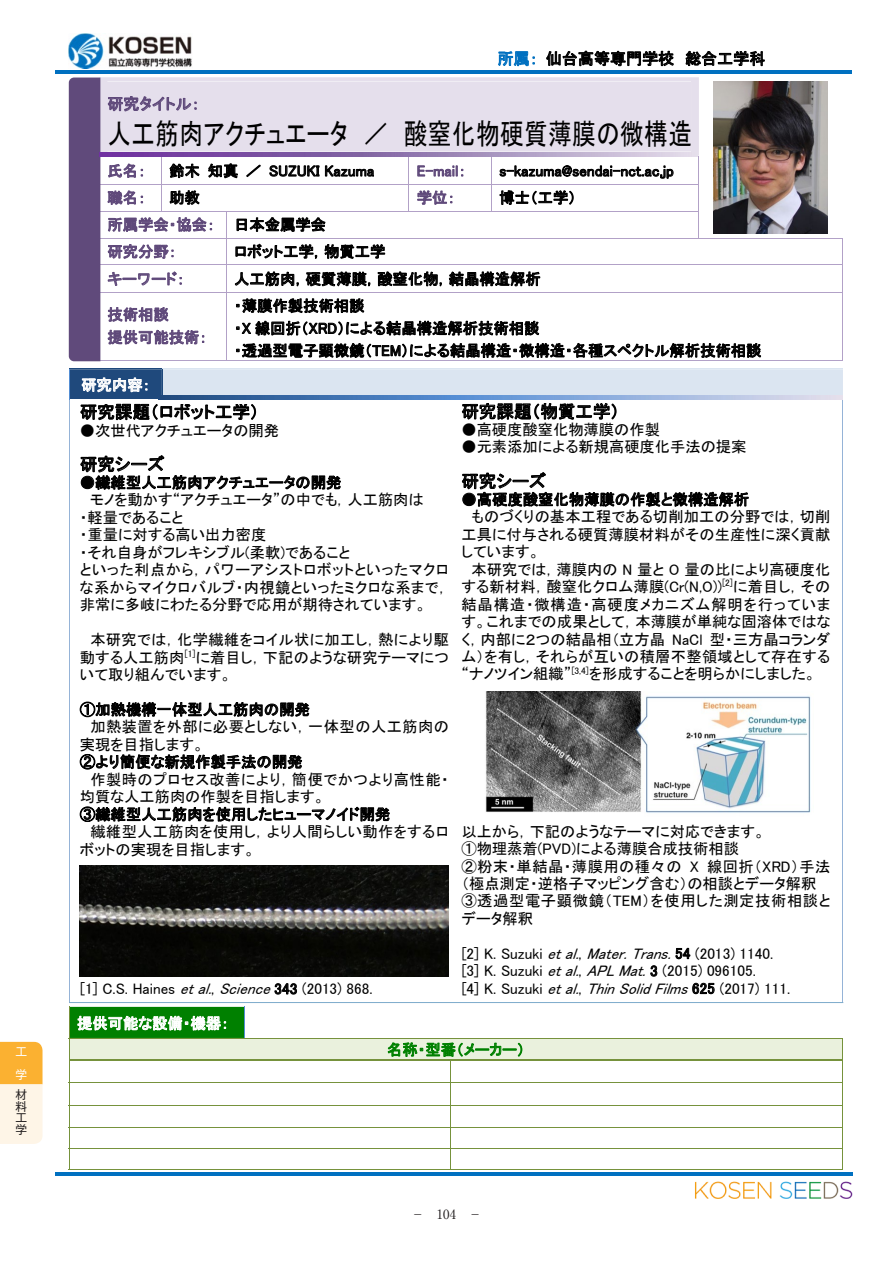
<style>
.page{position:relative;width:893px;height:1263px;background:#fff}
.page>*{position:absolute;margin:0;border:0;box-sizing:border-box;transform-origin:0 0}
.t1{font:29.1px "MS P Gothic";letter-spacing:.02em;color:#000;scale:.81 1}
.t2{font:17.4px "MS P Gothic";letter-spacing:.005em;color:#000}
.t3{font:16.05px "MS P Gothic";letter-spacing:.005em;color:#000}
.t4{font:16.05px "MS P Gothic";letter-spacing:.005em;color:#5f497a}
.t5{font:15.3px/17.4px "MS P Gothic";letter-spacing:.005em;color:#000}
.t6{font:15.3px "MS P Gothic";letter-spacing:.03em;color:#000}
.t7{font:15.3px "MS P Gothic";letter-spacing:.025em;color:#000}
.t8{font:15.3px/22.6px "MS P Gothic";letter-spacing:.005em;color:#5f497a}
.t9{font:15.3px "MS P Gothic";letter-spacing:.06em;color:#000}
.t10{font:15.3px "MS P Gothic";letter-spacing:.005em;color:#fff}
.t11{font:15.3px "MS P Gothic";letter-spacing:.005em;color:#008000}
.t12{font:12.75px "Ryumin Pr 6";color:#231f20}
.t13{font:11.7px/11.7px "Gothic MB101 Pr 6";color:#231f20;text-align:justify}
.t14{font:11.7px/22.4px "Gothic MB101 Pr 6";color:#fff}
.s1{color:#0070c0}
.s2{font-style:italic}
</style>
<div class="page">
<img style="left:695px;top:1181px;width:158px;height:18px">
<hr style="left:55px;top:71px;width:797px;height:3px;background:#0070c0">
<hr style="left:55px;top:1173px;width:797px;height:3px;background:#0070c0">
<svg style="left:69px;top:1007px;width:774px;height:162px"></svg>
<hr style="left:69px;top:1169px;width:774px;height:1px;background:#76923c">
<svg style="left:498px;top:51px;width:36px;height:15px"></svg>
<svg style="left:546px;top:51px;width:128px;height:15px"></svg>
<svg style="left:686px;top:51px;width:79px;height:15px"></svg>
<svg style="left:100px;top:77px;width:599px;height:79px;background:#ded6e7"></svg>
<div style="left:107px;top:82px;width:584px;height:34px;background:#e5dfec"></div>
<svg style="left:108px;top:96px;width:88px;height:15px"></svg>
<div style="left:107px;top:116px;width:584px;height:35px;background:#e5dfec"></div>
<hr style="left:99px;top:184px;width:600px;height:1px;background:#b2a1c7">
<hr style="left:99px;top:211px;width:600px;height:1px;background:#b2a1c7">
<hr style="left:99px;top:238px;width:743px;height:1px;background:#b2a1c7">
<hr style="left:99px;top:265px;width:128px;height:1px;background:#b2a1c7">
<hr style="left:227px;top:265px;width:615px;height:1px;background:#b2a1c7">
<svg style="left:108px;top:156px;width:653px;height:202px"></svg>
<hr style="left:99px;top:293px;width:128px;height:1px;background:#b2a1c7">
<hr style="left:227px;top:293px;width:615px;height:1px;background:#b2a1c7">
<svg style="left:842px;top:238px;width:1px;height:55px"></svg>
<hr style="left:99px;top:360px;width:127px;height:1px;background:#b2a1c7">
<hr style="left:226px;top:293px;width:1px;height:68px;background:#b2a1c7">
<hr style="left:227px;top:360px;width:615px;height:1px;background:#b2a1c7">
<hr style="left:842px;top:293px;width:1px;height:68px;background:#b2a1c7">
<img style="left:714px;top:82px;width:113px;height:151px">
<hr style="left:69px;top:400px;width:1px;height:603px;background:#95b3d7">
<hr style="left:843px;top:400px;width:1px;height:603px;background:#95b3d7">
<div style="left:69px;top:78px;width:31px;height:283px;background:#604a7b"></div>
<img style="left:100px;top:153px;width:598px;height:4px">
<img style="left:68px;top:34px;width:124px;height:35px">
<svg style="left:80px;top:455px;width:261px;height:35px"></svg>
<svg style="left:80px;top:702px;width:229px;height:16px"></svg>
<svg style="left:80px;top:754px;width:222px;height:15px"></svg>
<svg style="left:80px;top:806px;width:310px;height:16px"></svg>
<svg style="left:275px;top:983px;width:22px;height:11px"></svg>
<img style="left:80px;top:865px;width:368px;height:112px">
<svg style="left:69px;top:368px;width:774px;height:52px"></svg>
<svg style="left:462px;top:472px;width:287px;height:35px"></svg>
<svg style="left:675px;top:948px;width:15px;height:11px"></svg>
<svg style="left:650px;top:965px;width:7px;height:11px"></svg>
<svg style="left:692px;top:983px;width:22px;height:11px"></svg>
<img style="left:485px;top:691px;width:326px;height:122px">
<hr style="left:69px;top:1002px;width:774px;height:1px;background:#7caacb">
<svg style="left:0;top:1042px;width:43px;height:102px;background:#fcd99d"></svg>
<p class="t14" style="left:15px;top:1040px;width:13px">工学</p>
<p class="t13" style="left:15px;top:1088px;width:13px">材料工学</p>
<p class="t3" style="left:498px;top:50px;width:269px"><span class="s1">所属：</span>仙台高等専門学校 総合工学科</p>
<p class="t4" style="left:107px;top:96px;width:94px">研究タイトル：</p>
<p class="t1" style="left:107px;top:119px;width:723px">人工筋肉アクチュエータ ／ 酸窒化物硬質薄膜の微構造</p>
<p class="t8" style="left:107px;top:159px;width:40px">氏名：</p>
<p class="t5" style="left:169px;top:162px;width:206px">鈴木知真／ SUZUKI Kazuma</p>
<p class="t8" style="left:417px;top:159px;width:51px">E-mail：</p>
<p class="t5" style="left:499px;top:162px;width:176px">s-kazuma@sendai-nct.ac,jp</p>
<p class="t8" style="left:107px;top:186px;width:40px">職名：</p>
<p class="t5" style="left:169px;top:189px;width:32px">助教</p>
<p class="t8" style="left:417px;top:186px;width:40px">学位：</p>
<p class="t5" style="left:499px;top:189px;width:78px">博士（工学）</p>
<p class="t8" style="left:107px;top:213px;width:109px">所属学会・協会：</p>
<p class="t5" style="left:234px;top:216px;width:93px">日本金属学会</p>
<p class="t8" style="left:107px;top:240px;width:70px">研究分野：</p>
<p class="t5" style="left:234px;top:243px;width:153px">ロボット工学，物質工学</p>
<p class="t8" style="left:107px;top:268px;width:79px">キーワード：</p>
<p class="t5" style="left:234px;top:270px;width:308px">人工筋肉，硬質薄膜，酸窒化物，結晶構造解析</p>
<p class="t8" style="left:107px;top:303px;width:101px">技術相談<br>提供可能技術：</p>
<p class="t5" style="left:234px;top:294px;width:529px;line-height:22.4px">・薄膜作製技術相談<br>・X 線回折（XRD）による結晶構造解析技術相談<br>・透過型電子顕微鏡（TEM）による結晶構造・微構造・各種スペクトル解析技術相談</p>
<p class="t10" style="left:81px;top:377px;width:70px">研究内容：</p>
<p class="t2" style="left:80px;top:403px;width:180px">研究課題（ロボット工学）</p>
<p class="t5" style="left:80px;top:421px;width:201px">●次世代アクチュエータの開発</p>
<p class="t2" style="left:80px;top:455px;width:86px">研究シーズ</p>
<p class="t5" style="left:80px;top:474px;width:263px">●繊維型人工筋肉アクチュエータの開発</p>
<p class="t5" style="left:90px;top:491px;width:335px">モノを動かす“アクチュエータ”の中でも，人工筋肉は</p>
<p class="t5" style="left:80px;top:509px;width:105px">・軽量であること</p>
<p class="t5" style="left:80px;top:526px;width:188px">・重量に対する高い出力密度</p>
<p class="t5" style="left:80px;top:543px;width:272px">・それ自身がフレキシブル(柔軟)であること</p>
<p class="t6" style="left:80px;top:562px;width:371px">といった利点から，パワーアシストロボットといったマクロ</p>
<p class="t7" style="left:80px;top:579px;width:371px">な系からマイクロバルブ・内視鏡といったミクロな系まで，</p>
<p class="t5" style="left:80px;top:596px;width:348px">非常に多岐にわたる分野で応用が期待されています。</p>
<p class="t5" style="left:80px;top:631px;width:371px;text-align:justify;text-indent:10px">本研究では，化学繊維をコイル状に加工し，熱により駆動する人工筋肉<sup>[1]</sup>に着目し，下記のような研究テーマについて取り組んでいます。</p>
<p class="t5" style="left:80px;top:701px;width:231px">①加熱機構一体型人工筋肉の開発</p>
<p class="t6" style="left:90px;top:719px;width:360px">加熱装置を外部に必要としない，一体型の人工筋肉の</p>
<p class="t5" style="left:80px;top:736px;width:126px">実現を目指します。</p>
<p class="t5" style="left:80px;top:753px;width:224px">②より簡便な新規作製手法の開発</p>
<p class="t6" style="left:90px;top:772px;width:360px">作製時のプロセス改善により，簡便でかつより高性能・</p>
<p class="t5" style="left:80px;top:788px;width:246px">均質な人工筋肉の作製を目指します。</p>
<p class="t5" style="left:80px;top:805px;width:312px">③繊維型人工筋肉を使用したヒューマノイド開発</p>
<p class="t7" style="left:90px;top:824px;width:360px">繊維型人工筋肉を使用し，より人間らしい動作をするロ</p>
<p class="t5" style="left:80px;top:840px;width:177px">ボットの実現を目指します。</p>
<p class="t2" style="left:461px;top:403px;width:159px">研究課題（物質工学）</p>
<p class="t5" style="left:461px;top:421px;width:200px">●高硬度酸窒化物薄膜の作製</p>
<p class="t5" style="left:461px;top:438px;width:287px">●元素添加による新規高硬度化手法の提案</p>
<p class="t2" style="left:461px;top:472px;width:86px">研究シーズ</p>
<p class="t5" style="left:461px;top:491px;width:289px">●高硬度酸窒化物薄膜の作製と微構造解析</p>
<p class="t5" style="left:472px;top:508px;width:360px">ものづくりの基本工程である切削加工の分野では，切削</p>
<p class="t5" style="left:461px;top:525px;width:371px">工具に付与される硬質薄膜材料がその生産性に深く貢献</p>
<p class="t5" style="left:461px;top:543px;width:80px">しています。</p>
<p class="t5" style="left:472px;top:560px;width:360px">本研究では，薄膜内の N 量と O 量の比により高硬度化</p>
<p class="t5" style="left:461px;top:578px;width:370px">する新材料，酸窒化クロム薄膜(Cr(N,O))<sup>[2]</sup>に着目し，その</p>
<p class="t9" style="left:461px;top:596px;width:371px">結晶構造・微構造・高硬度メカニズム解明を行っていま</p>
<p class="t5" style="left:461px;top:613px;width:371px">す。これまでの成果として，本薄膜が単純な固溶体ではな</p>
<p class="t5" style="left:461px;top:630px;width:371px">く，内部に２つの結晶相（立方晶 NaCl 型・三方晶コランダ</p>
<p class="t5" style="left:461px;top:648px;width:370px">ム）を有し，それらが互いの積層不整領域として存在する</p>
<p class="t5" style="left:461px;top:665px;width:356px">“ナノツイン組織”<sup>[3,4]</sup>を形成することを明らかにしました。</p>
<p class="t5" style="left:461px;top:822px;width:371px">以上から，下記のようなテーマに対応できます。<br>①物理蒸着(PVD)による薄膜合成技術相談<br>②粉末・単結晶・薄膜用の種々の X 線回折（XRD）手法（極点測定・逆格子マッピング含む）の相談とデータ解釈<br>③透過型電子顕微鏡（TEM）を使用した測定技術相談とデータ解釈</p>
<p class="t5" style="left:461px;top:945px;width:330px">[2] K. Suzuki <span class="s2">etal.</span>, <span class="s2">Mater.Trans.</span>54 (2013) 1140. [3] K. Suzuki <span class="s2">etal.</span>, <span class="s2">APLMat.</span>3 (2015) 096105.<br>[4] K. Suzuki <span class="s2">etal.</span>, <span class="s2">ThinSolidFilms</span>625 (2017) 111.</p>
<p class="t5" style="left:80px;top:980px;width:294px">[1] C.S. Haines <span class="s2">etal.</span>, <span class="s2">Science</span>343 (2013) 868.</p>
<p class="t10" style="left:77px;top:1015px;width:153px">提供可能な設備・機器：</p>
<p class="t11" style="left:387px;top:1042px;width:139px">名称・型番（メーカー）</p>
<p class="t12" style="left:411px;top:1204px;width:72px">－　104　－</p>
</div>
